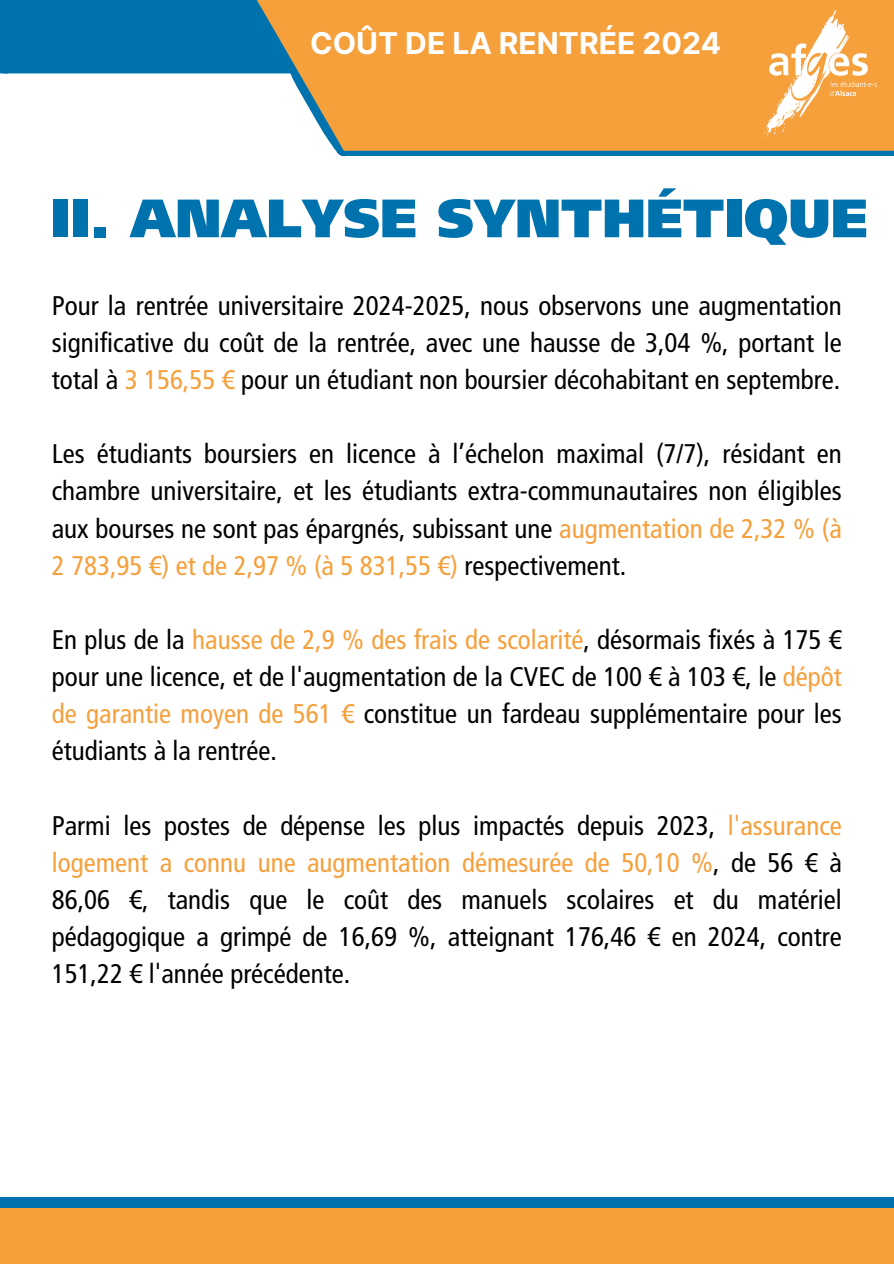
<style>
.page{position:relative;width:894px;height:1264px;background:#fff}
.page>*{position:absolute;margin:0;border:0;box-sizing:border-box;transform-origin:0 0}
.t1{font:900 54px "Frutiger LT Std";color:#0073af}
.t2{font:700 30px "Inter";color:#fff}
.t3{font:condensed 27px/37.2px "Frutiger LT Std";color:#000;text-align:justify}
.s1{color:#f6a03c}
</style>
<div class="page">
<div style="left:0;top:1207px;width:893px;height:56px;background:#f6a03c"></div>
<div style="left:0;top:1196px;width:893px;height:11px;background:#0073af"></div>
<div style="left:0;top:0;width:503px;height:73px;background:#0073af"></div>
<div style="left:342px;top:145px;width:551px;height:11px;background:#0073af"></div>
<svg style="left:241px;top:0;width:652px;height:151px;fill:#f6a03c"></svg>
<img style="left:763px;top:10px;width:113px;height:126px">
<h1 class="t2" style="left:310px;top:25px;width:412px">COÛT DE LA RENTRÉE 2024</h1>
<p class="t1" style="left:50px;top:197px;width:818px">II. ANALYSE SYNTHÉTIQUE</p>
<p class="t3" style="left:52px;top:289px;width:791px">Pour la rentrée universitaire 2024-2025, nous observons une augmentation significative du coût de la rentrée, avec une hausse de 3,04 %, portant le total à <span class="s1">3 156,55 €</span> pour un étudiant non boursier décohabitant en septembre.</p>
<p class="t3" style="left:52px;top:438px;width:791px">Les étudiants boursiers en licence à l’échelon maximal (7/7), résidant en chambre universitaire, et les étudiants extra-communautaires non éligibles aux bourses ne sont pas épargnés, subissant une <span class="s1">augmentation de 2,32 % (à 2 783,95 €) et de 2,97 % (à 5 831,55 €)</span> respectivement.</p>
<p class="t3" style="left:52px;top:623px;width:791px">En plus de la <span class="s1">hausse de 2,9 % des frais de scolarité</span>, désormais fixés à 175 € pour une licence, et de l'augmentation de la CVEC de 100 € à 103 €, le <span class="s1">dépôt de garantie moyen de 561 €</span> constitue un fardeau supplémentaire pour les étudiants à la rentrée.</p>
<p class="t3" style="left:52px;top:809px;width:791px">Parmi les postes de dépense les plus impactés depuis 2023, <span class="s1">l'assurance logement a connu une augmentation démesurée de 50,10 %</span>, de 56 € à 86,06 €, tandis que le coût des manuels scolaires et du matériel pédagogique a grimpé de 16,69 %, atteignant 176,46 € en 2024, contre 151,22 € l'année précédente.</p>
</div>
